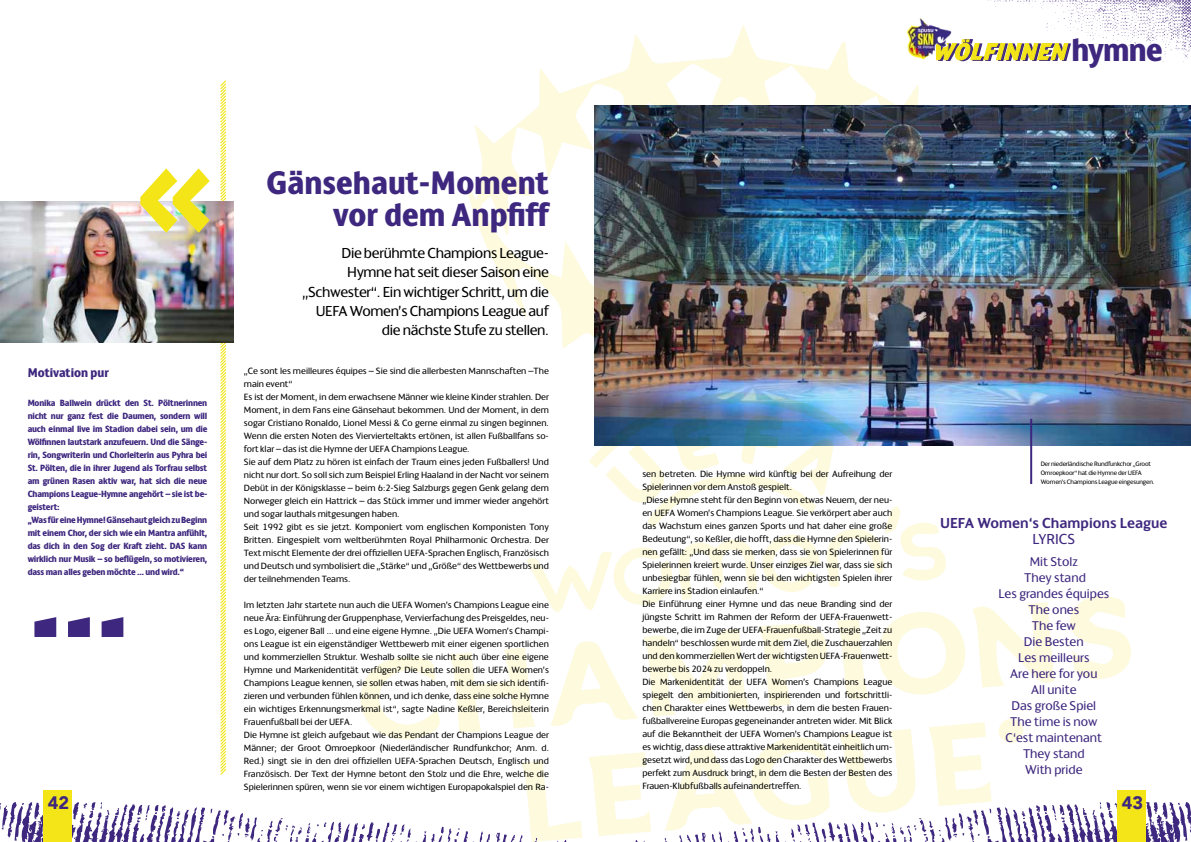
<style>
.page{position:relative;width:1191px;height:842px;background:#fff}
.page>*{position:absolute;margin:0;border:0;box-sizing:border-box;transform-origin:0 0}
.t1{font:800 147.2px "Champions";color:#3e277e}
.t2{font:800 36px/32px "Champions";color:#3e277e;text-align:right}
.t3{font:italic 800 25.7px "Champions";color:#3e277e}
.t4{font:900 18px "Avenir";color:#3e277e}
.t5{font:16px/19.2px "Champions";letter-spacing:-.02em;color:#000;text-align:right}
.t6{font:700 16px "Champions";color:#3e277e}
.t7{font:16px "Champions";color:#3e277e}
.t8{font:14px/16px "Champions";color:#3e277e;text-align:center}
.t9{font:800 14px "Champions";color:#3e277e}
.t10{font:10px/13px "Champions";color:#000}
.t11{font:800 10px/13px "Champions";letter-spacing:-.02em;color:#3e277e}
.t12{font:7px/9px "Champions";letter-spacing:-.02em;color:#000}
.s1{font-style:normal;font-size:35.7px}
</style>
<div class="page">
<svg style="left:539px;top:25px;width:314px;height:54px"></svg>
<img style="left:988px;top:0;width:203px;height:62px">
<svg style="left:956px;top:16px;width:116px;height:46px"></svg>
<img style="left:906px;top:18px;width:50px;height:43px">
<img style="left:0;top:79px;width:1191px;height:763px">
<h3 class="t9" style="left:28px;top:362px;width:83px">Motivation pur</h3>
<p class="t11" style="left:28px;top:395px;width:181px">Monika Ballwein drückt den St. Pöltnerinnen nicht nur ganz fest die Daumen, sondern will auch einmal live im Stadion dabei sein, um die Wölfinnen lautstark anzufeuern. Und die Sänge&shy;rin, Songwriterin und Chorleiterin aus Pyhra bei St. Pölten, die in ihrer Jugend als Torfrau selbst am grünen Rasen aktiv war, hat sich die neue Champions League-Hymne angehört – sie ist be&shy;geistert:<br>„Was für eine Hymne! Gänsehaut gleich zu Beginn mit einem Chor, der sich wie ein Mantra anfühlt, das dich in den Sog der Kraft zieht. DAS kann wirklich nur Musik – so beflügeln, so motivieren, dass man alles geben möchte … und wird.“</p>
<h1 class="t1" style="left:28px;top:475px;width:104px">…</h1>
<h2 class="t2" style="left:266px;top:163px;width:284px">Gänsehaut-Moment vor dem Anpfiff</h2>
<h3 class="t5" style="left:302px;top:242px;width:248px">Die berühmte Champions League-Hymne hat seit dieser Saison eine „Schwester“. Ein wichtiger Schritt, um die UEFA Women’s Champions League auf die nächste Stufe zu stellen.</h3>
<p class="t10" style="left:244px;top:363px;width:306px">„Ce sont les meilleures équipes – Sie sind die allerbesten Mannschaften –The main event“<br>Es ist der Moment, in dem erwachsene Männer wie kleine Kinder strahlen. Der Moment, in dem Fans eine Gänsehaut bekommen. Und der Moment, in dem sogar Cristiano Ronaldo, Lionel Messi &amp; Co gerne einmal zu singen beginnen.<br>Wenn die ersten Noten des Viervierteltakts ertönen, ist allen Fußballfans so&shy;fort klar – das ist die Hymne der UEFA Champions League.<br>Sie auf dem Platz zu hören ist einfach der Traum eines jeden Fußballers! Und nicht nur dort. So soll sich zum Beispiel Erling Haaland in der Nacht vor seinem Debüt in der Königsklasse – beim 6:2-Sieg Salzburgs gegen Genk gelang dem Norweger gleich ein Hattrick – das Stück immer und immer wieder angehört und sogar lauthals mitgesungen haben.<br>Seit 1992 gibt es sie jetzt. Komponiert vom englischen Komponisten Tony Britten. Eingespielt vom weltberühmten Royal Philharmonic Orchestra. Der Text mischt Elemente der drei offiziellen UEFA-Sprachen Englisch, Französisch und Deutsch und symbolisiert die „Stärke“ und „Größe“ des Wettbewerbs und der teilnehmenden Teams.</p>
<p class="t10" style="left:244px;top:597px;width:306px">Im letzten Jahr startete nun auch die UEFA Women’s Champions League eine neue Ära: Einführung der Gruppenphase, Vervierfachung des Preisgeldes, neu&shy;es Logo, eigener Ball … und eine eigene Hymne. „Die UEFA Women’s Champi&shy;ons League ist ein eigenständiger Wettbewerb mit einer eigenen sportlichen und kommerziellen Struktur. Weshalb sollte sie nicht auch über eine eigene Hymne und Markenidentität verfügen? Die Leute sollen die UEFA Women’s Champions League kennen, sie sollen etwas haben, mit dem sie sich identifi&shy;zieren und verbunden fühlen können, und ich denke, dass eine solche Hymne ein wichtiges Erkennungsmerkmal ist“, sagte Nadine Keßler, Bereichsleiterin Frauenfußball bei der UEFA.<br>Die Hymne ist gleich aufgebaut wie das Pendant der Champions League der Männer; der Groot Omroepkoor (Niederländischer Rundfunkchor; Anm. d.<br>Red.) singt sie in den drei offiziellen UEFA-Sprachen Deutsch, Englisch und Französisch. Der Text der Hymne betont den Stolz und die Ehre, welche die Spielerinnen spüren, wenn sie vor einem wichtigen Europapokalspiel den Ra-</p>
<h3 class="t3" style="left:934px;top:32px;width:229px">WÖLFINNEN <span class="s1">hym n e</span></h3>
<p class="t10" style="left:642px;top:466px;width:251px">sen betreten. Die Hymne wird künftig bei der Aufreihung der Spielerinnen vor dem Anstoß gespielt.<br>„Diese Hymne steht für den Beginn von etwas Neuem, der neu&shy;en UEFA Women’s Champions League. Sie verkörpert aber auch das Wachstum eines ganzen Sports und hat daher eine große Bedeutung“, so Keßler, die hofft, dass die Hymne den Spielerin&shy;nen gefällt: „Und dass sie merken, dass sie von Spielerinnen für Spielerinnen kreiert wurde. Unser einziges Ziel war, dass sie sich unbesiegbar fühlen, wenn sie bei den wichtigsten Spielen ihrer Karriere ins Stadion einlaufen.“<br>Die Einführung einer Hymne und das neue Branding sind der jüngste Schritt im Rahmen der Reform der UEFA-Frauenwett&shy;bewerbe, die im Zuge der UEFA-Frauenfußball-Strategie „Zeit zu handeln“ beschlossen wurde mit dem Ziel, die Zuschauerzahlen und den kommerziellen Wert der wichtigsten UEFA-Frauenwett&shy;bewerbe bis 2024 zu verdoppeln.<br>Die Markenidentität der UEFA Women’s Champions League spiegelt den ambitionierten, inspirierenden und fortschrittli&shy;chen Charakter eines Wettbewerbs, in dem die besten Frauen&shy;fußballvereine Europas gegeneinander antreten wider. Mit Blick auf die Bekanntheit der UEFA Women’s Champions League ist es wichtig, dass diese attraktive Markenidentität einheitlich um&shy;gesetzt wird, und dass das Logo den Charakter des Wettbewerbs perfekt zum Ausdruck bringt, in dem die Besten der Besten des Frauen-Klubfußballs aufeinandertreffen.</p>
<p class="t12" style="left:1040px;top:459px;width:115px">Der niederländische Rundfunkchor „Groot<br>Omroepkoor“ hat die Hymne der UEFA<br>Women’s Champions League eingesungen.</p>
<h3 class="t6" style="left:940px;top:511px;width:229px">UEFA Women‘s Champions League</h3>
<h3 class="t7" style="left:1032px;top:527px;width:22px">Lyrics</h3>
<h3 class="t8" style="left:998px;top:552px;width:112px">Mit Stolz<br>They stand<br>Les grandes équipes<br>The ones<br>The few<br>Die Besten<br>Les meilleurs<br>Are here for you<br>All unite<br>Das große Spiel<br>The time is now<br>C‘est maintenant<br>They stand<br>With pride</h3>
<h3 class="t4" style="left:48px;top:787px;width:23px">42</h3>
<h3 class="t4" style="left:1122px;top:787px;width:23px">43</h3>
</div>
